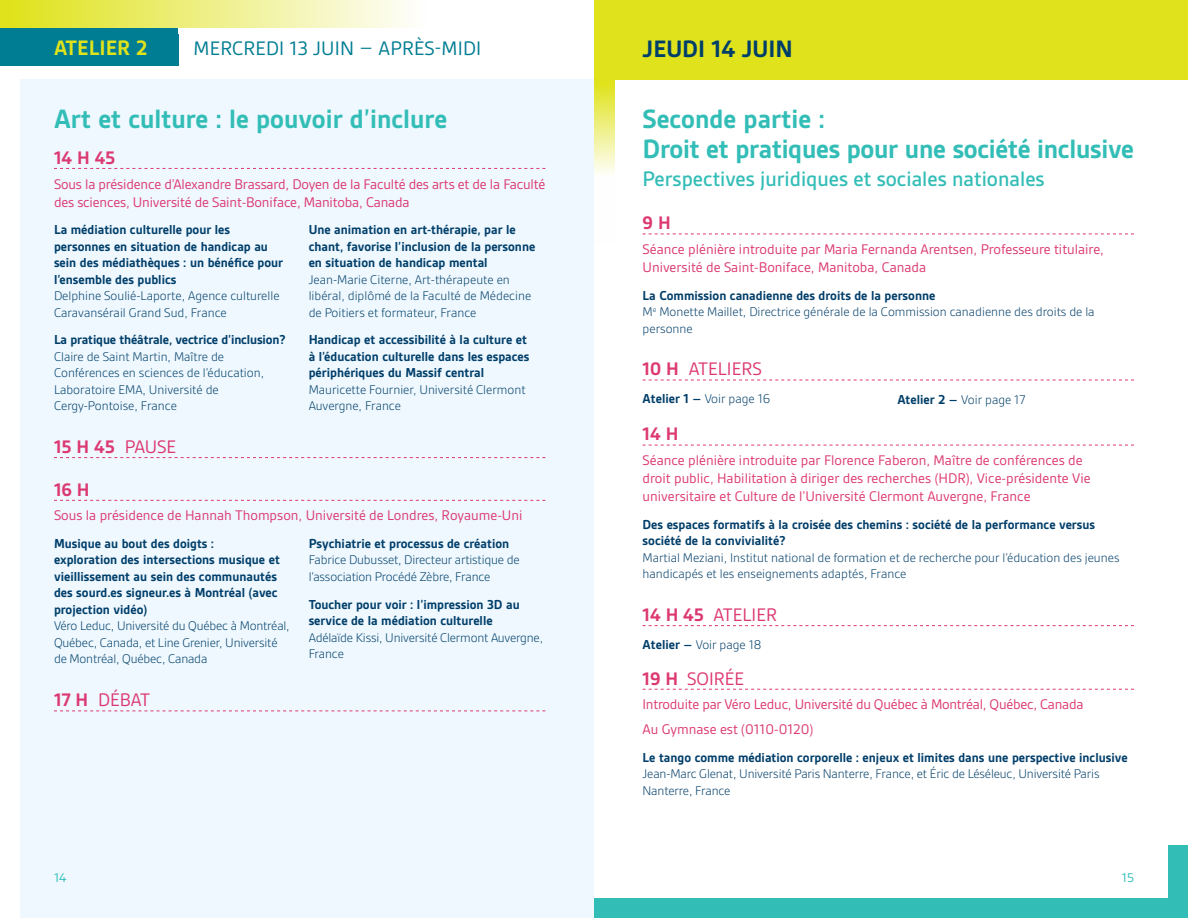
<style>
.page{position:relative;width:1188px;height:918px;background:#fff}
.page>*{position:absolute;margin:0;border:0;box-sizing:border-box;transform-origin:0 0}
.t1{font:700 28.5px/30px "Gesta";letter-spacing:-.01em;color:#33bdb7}
.t2{font:700 25.5px "Gesta";color:#003e6a}
.t3{font:500 22.5px "Gesta";color:#33bdb7}
.t4{font:700 22.5px "Gesta";color:#e0e31c}
.t5{font:21px "Gesta";letter-spacing:.01em;color:#007d92}
.t6{font:19.5px "Gesta";color:#dc3972}
.t7{font:700 19.5px/42.8px "Gesta";color:#dc3972}
.t8{font:15px/18px "Gesta";color:#dc3972}
.t9{font:700 13.95px/16.5px "Gesta";color:#003e6a}
.t10{font:300 13.5px/16.5px "Gesta";color:#003e6a}
.t11{font:13.5px "Gesta";color:#33bdb7}
.s1{font-weight:400}
.s2{font-weight:700}
.s3{font-weight:700;font-size:13.95px}
</style>
<div class="page">
<div style="left:1168px;top:845px;width:20px;height:73px;background:#33bdb7"></div>
<div style="left:594px;top:898px;width:594px;height:20px;background:#33bdb7"></div>
<div style="left:20px;top:79px;width:574px;height:839px;background:#eef8fe"></div>
<div style="left:0;top:28px;width:178px;height:38px;background:#007d92"></div>
<div style="left:0;top:0;width:426px;height:28px;background:linear-gradient(to right,#dfe216,#fefefd)"></div>
<svg style="left:54px;top:168px;width:491px;height:1px"></svg>
<svg style="left:54px;top:457px;width:491px;height:1px"></svg>
<svg style="left:54px;top:500px;width:491px;height:1px"></svg>
<svg style="left:54px;top:711px;width:491px;height:1px"></svg>
<svg style="left:643px;top:234px;width:491px;height:1px"></svg>
<svg style="left:643px;top:380px;width:491px;height:1px"></svg>
<svg style="left:643px;top:445px;width:491px;height:1px"></svg>
<svg style="left:643px;top:625px;width:491px;height:1px"></svg>
<svg style="left:643px;top:689px;width:491px;height:1px"></svg>
<div style="left:594px;top:0;width:594px;height:80px;background:#e0e31c"></div>
<svg style="left:594px;top:80px;width:20px;height:93px;background:#edef82"></svg>
<h3 class="t4" style="left:54px;top:35px;width:95px">ATELIER 2</h3>
<h3 class="t5" style="left:194px;top:36px;width:289px">MERCREDI 13 JUIN – APRÈS-MIDI</h3>
<h1 class="t1" style="left:54px;top:104px;width:395px">Art et culture : le pouvoir d’inclure</h1>
<h3 class="t7" style="left:54px;top:136px;width:63px">14 H 45</h3>
<p class="t8" style="left:54px;top:175px;width:493px">Sous la présidence d’Alexandre Brassard, Doyen de la Faculté des arts et de la Faculté des sciences, Université de Saint-Boniface, Manitoba, Canada</p>
<p class="t9" style="left:54px;top:221px;width:231px">La médiation culturelle pour les personnes en situation de handicap au sein des médiathèques : un bénéfice pour l’ensemble des publics</p>
<p class="t10" style="left:54px;top:287px;width:227px">Delphine Soulié-Laporte, Agence culturelle<br>Caravansérail Grand Sud, France</p>
<p class="t9" style="left:54px;top:331px;width:233px">La pratique théâtrale, vectrice d’inclusion?</p>
<p class="t10" style="left:54px;top:348px;width:212px">Claire de Saint Martin, Maître de<br>Conférences en sciences de l’éducation,<br>Laboratoire EMA, Université de<br>Cergy-Pontoise, France</p>
<p class="t9" style="left:309px;top:221px;width:228px">Une animation en art-thérapie, par le chant, favorise l’inclusion de la personne en situation de handicap mental</p>
<p class="t10" style="left:309px;top:271px;width:224px">Jean-Marie Citerne, Art-thérapeute en libéral, diplômé de la Faculté de Médecine de Poitiers et formateur, France</p>
<p class="t9" style="left:309px;top:331px;width:222px">Handicap et accessibilité à la culture et à l’éducation culturelle dans les espaces périphériques du Massif central</p>
<p class="t10" style="left:309px;top:381px;width:218px">Mauricette Fournier, Université Clermont<br>Auvergne, France</p>
<h3 class="t7" style="left:54px;top:425px;width:124px">15 H 45 <span class="s1">PAUSE<br></span>16 H</h3>
<p class="t8" style="left:54px;top:506px;width:470px">Sous la présidence de Hannah Thompson, Université de Londres, Royaume-Uni</p>
<p class="t9" style="left:54px;top:535px;width:227px">Musique au bout des doigts : exploration des intersections musique et vieillissement au sein des communautés des sourd.es signeur.es à Montréal (avec projection vidéo)</p>
<p class="t10" style="left:54px;top:618px;width:237px">Véro Leduc, Université du Québec à Montréal,<br>Québec, Canada, et Line Grenier, Université de Montréal, Québec, Canada</p>
<p class="t9" style="left:309px;top:535px;width:202px">Psychiatrie et processus de création</p>
<p class="t10" style="left:309px;top:552px;width:213px">Fabrice Dubusset, Directeur artistique de l’association Procédé Zèbre, France</p>
<p class="t9" style="left:309px;top:596px;width:213px">Toucher pour voir : l’impression 3D au service de la médiation culturelle</p>
<p class="t10" style="left:309px;top:629px;width:236px">Adélaïde Kissi, Université Clermont Auvergne,<br>France</p>
<h3 class="t6" style="left:54px;top:689px;width:98px"><span class="s2">17 H</span> DÉBAT</h3>
<h2 class="t2" style="left:643px;top:35px;width:152px">JEUDI 14 JUIN</h2>
<h1 class="t1" style="left:643px;top:104px;width:493px">Seconde partie :<br>Droit et pratiques pour une société inclusive</h1>
<h3 class="t3" style="left:643px;top:167px;width:404px">Perspectives juridiques et sociales nationales</h3>
<h3 class="t7" style="left:643px;top:202px;width:30px">9 H</h3>
<p class="t8" style="left:643px;top:240px;width:463px">Séance plénière introduite par Maria Fernanda Arentsen, Professeure titulaire,<br>Université de Saint-Boniface, Manitoba, Canada</p>
<p class="t9" style="left:643px;top:287px;width:294px">La Commission canadienne des droits de la personne</p>
<p class="t10" style="left:643px;top:303px;width:454px">M<sup>e</sup> Monette Maillet, Directrice générale de la Commission canadienne des droits de la personne</p>
<h3 class="t6" style="left:643px;top:358px;width:121px"><span class="s2">10 H</span> ATELIERS</h3>
<p class="t10" style="left:643px;top:390px;width:129px"><span class="s3">Atelier 1 –</span> Voir page 16</p>
<p class="t10" style="left:897px;top:392px;width:129px"><span class="s3">Atelier 2 –</span> Voir page 17</p>
<h3 class="t7" style="left:643px;top:413px;width:37px">14 H</h3>
<p class="t8" style="left:643px;top:451px;width:449px">Séance plénière introduite par Florence Faberon, Maître de conférences de droit public, Habilitation à diriger des recherches (HDR), Vice-présidente Vie universitaire et Culture de l’Université Clermont Auvergne, France</p>
<p class="t9" style="left:643px;top:516px;width:454px">Des espaces formatifs à la croisée des chemins : société de la performance versus société de la convivialité?</p>
<p class="t10" style="left:643px;top:549px;width:478px">Martial Meziani, Institut national de formation et de recherche pour l’éducation des jeunes handicapés et les enseignements adaptés, France</p>
<h3 class="t6" style="left:643px;top:604px;width:136px"><span class="s2">14 H 45</span> ATELIER</h3>
<p class="t10" style="left:643px;top:636px;width:120px"><span class="s3">Atelier –</span> Voir page 18</p>
<h3 class="t6" style="left:643px;top:667px;width:103px"><span class="s2">19 H</span> SOIRÉE</h3>
<p class="t8" style="left:643px;top:692px;width:442px;line-height:24.8px">Introduite par Véro Leduc, Université du Québec à Montréal, Québec, Canada<br>Au Gymnase est (0110-0120)</p>
<p class="t9" style="left:643px;top:749px;width:487px">Le tango comme médiation corporelle : enjeux et limites dans une perspective inclusive</p>
<p class="t10" style="left:643px;top:765px;width:458px">Jean-Marc Glenat, Université Paris Nanterre, France, et Éric de Léséleuc, Université Paris<br>Nanterre, France</p>
<p class="t11" style="left:54px;top:870px;width:14px">14</p>
<p class="t11" style="left:1122px;top:870px;width:14px">15</p>
</div>
